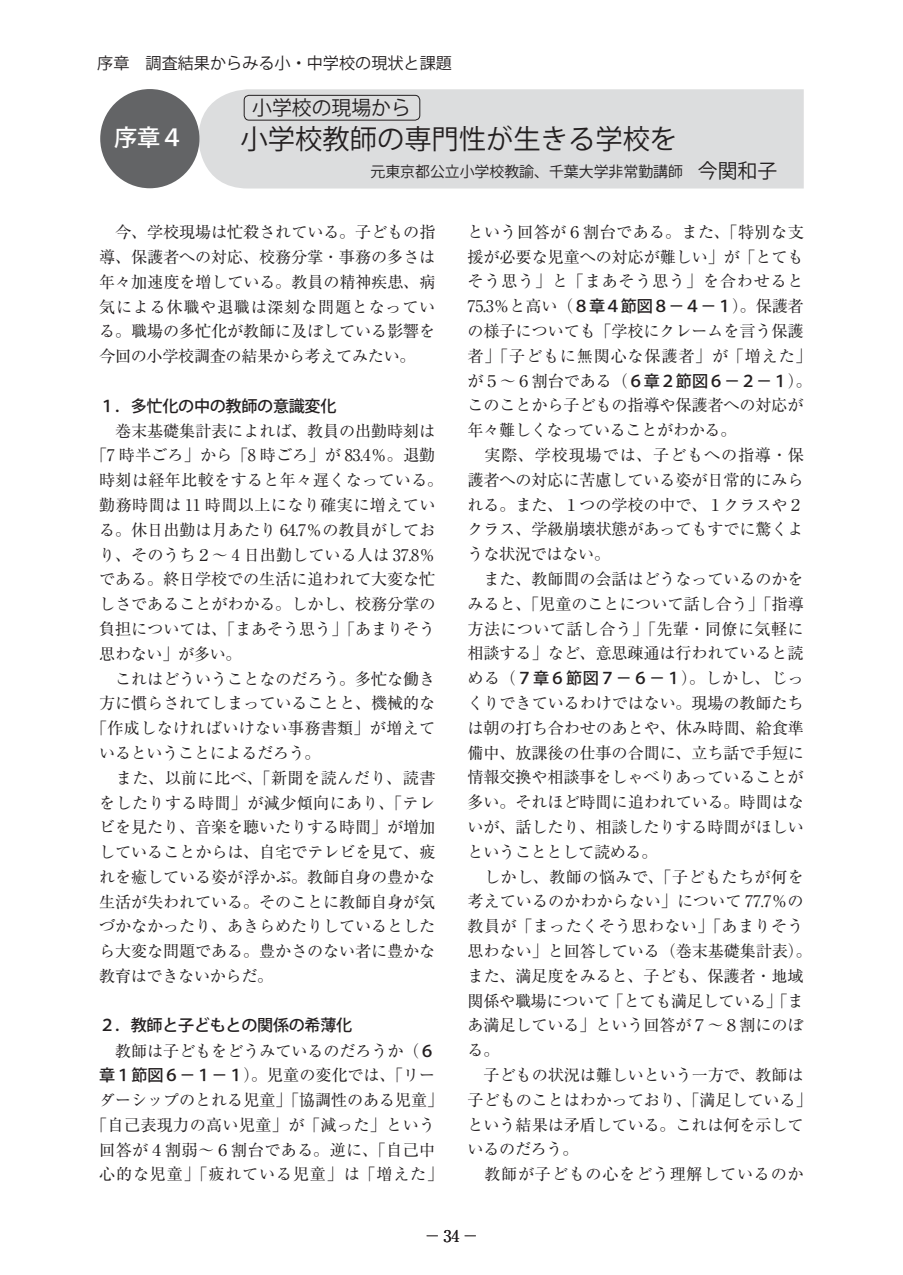
<style>
.page{position:relative;width:903px;height:1275px;background:#fff}
.page>*{position:absolute;margin:0;border:0;box-sizing:border-box;transform-origin:0 0}
.t1{font:27.3px "Koz Go Pro Regular 90 msp RKSJ H";color:#231f20}
.t2{font:23.28px "Koz Go Pro Medium 90 msp RKSJ H";color:#fff}
.t3{font:19.78px "Koz Go Pro Regular 90 msp RKSJ H";color:#231f20}
.t4{font:16.1px/24.8px "Ryumin Pro Regular 90 msp RKSJ H";letter-spacing:-.005em;color:#231f20;text-align:justify}
.t5{font:16.1px "Ryumin Pro Regular 90 msp RKSJ H";letter-spacing:.02em;color:#231f20}
.t6{font:16.1px "Ryumin Pro Regular 90 msp RKSJ H";letter-spacing:.025em;color:#231f20}
.t7{font:16.1px "Koz Go Pro Medium 90 msp RKSJ H";letter-spacing:-.02em;color:#231f20}
.t8{font:16.1px "Koz Go Pro Regular 90 msp RKSJ H";color:#231f20}
.t9{font:16.1px "Ryumin Pro Regular 90 msp RKSJ H";letter-spacing:.015em;color:#231f20}
.t10{font:16.1px "Ryumin Pro Regular 90 msp RKSJ H";letter-spacing:-.005em;color:#231f20;scale:.7 1}
.t11{font:14.88px "Koz Go Pro Regular 90 msp RKSJ H";color:#231f20}
.s1{font-size:19.78px}
.s2{font-family:"Koz Go Pro Medium 90 msp RKSJ H"}
</style>
<div class="page">
<div style="left:198px;top:89px;width:606px;height:100px;background:#dcddde"></div>
<div style="left:100px;top:89px;width:99px;height:99px;background:#636466;border-radius:50%"></div>
<div style="left:244px;top:95px;width:176px;height:25px;border:1px solid #231f20;border-radius:5px"></div>
<p class="t8" style="left:97px;top:57px;width:356px">序章　調査結果からみる小・中学校の現状と課題</p>
<p class="t3" style="left:252px;top:100px;width:160px">小学校の現場から</p>
<h1 class="t1" style="left:241px;top:129px;width:438px">小学校教師の専門性が生きる学校を</h1>
<p class="t11" style="left:370px;top:165px;width:408px">元東京都公立小学校教諭、千葉大学非常勤講師　<span class="s1">今関和子</span></p>
<h2 class="t2" style="left:114px;top:129px;width:71px">序章４</h2>
<p class="t4" style="left:99px;top:222px;width:338px">　今、学校現場は忙殺されている。子どもの指導、保護者への対応、校務分掌・事務の多さは年々加速度を増している。教員の精神疾患、病気による休職や退職は深刻な問題となっている。職場の多忙化が教師に及ぼしている影響を今回の小学校調査の結果から考えてみたい。</p>
<p class="t7" style="left:99px;top:400px;width:239px">１．多忙化の中の教師の意識変化</p>
<p class="t4" style="left:99px;top:420px;width:338px">　巻末基礎集計表によれば、教員の出勤時刻は</p>
<p class="t4" style="left:91px;top:445px;width:346px">「7 時半ごろ」から「8 時ごろ」が 83.4％。退勤</p>
<p class="t5" style="left:99px;top:474px;width:346px">時刻は経年比較をすると年々遅くなっている。</p>
<p class="t6" style="left:99px;top:499px;width:338px">勤務時間は 11 時間以上になり確実に増えてい</p>
<p class="t4" style="left:99px;top:519px;width:337px">る。休日出勤は月あたり 64.7％の教員がしてお</p>
<p class="t4" style="left:99px;top:544px;width:338px">り、そのうち２～ 4 日出勤している人は 37.8％</p>
<p class="t4" style="left:99px;top:569px;width:338px">である。終日学校での生活に追われて大変な忙</p>
<p class="t4" style="left:99px;top:594px;width:338px">しさであることがわかる。しかし、校務分掌の</p>
<p class="t4" style="left:99px;top:619px;width:338px">負担については、「まあそう思う」「あまりそう</p>
<p class="t4" style="left:99px;top:643px;width:144px">思わない」が多い。</p>
<p class="t4" style="left:99px;top:668px;width:338px">　これはどういうことなのだろう。多忙な働き</p>
<p class="t4" style="left:99px;top:693px;width:338px">方に慣らされてしまっていることと、機械的な</p>
<p class="t9" style="left:91px;top:722px;width:346px">「作成しなければいけない事務書類」が増えて</p>
<p class="t4" style="left:99px;top:743px;width:223px">いるということによるだろう。</p>
<p class="t6" style="left:99px;top:772px;width:338px">　また、以前に比べ、「新聞を読んだり、読書</p>
<p class="t5" style="left:99px;top:796px;width:337px">をしたりする時間」が減少傾向にあり、「テレ</p>
<p class="t4" style="left:99px;top:817px;width:338px">ビを見たり、音楽を聴いたりする時間」が増加</p>
<p class="t4" style="left:99px;top:842px;width:338px">していることからは、自宅でテレビを見て、疲</p>
<p class="t4" style="left:99px;top:867px;width:338px">れを癒している姿が浮かぶ。教師自身の豊かな</p>
<p class="t4" style="left:99px;top:891px;width:338px">生活が失われている。そのことに教師自身が気</p>
<p class="t4" style="left:99px;top:916px;width:338px">づかなかったり、あきらめたりしているとした</p>
<p class="t4" style="left:99px;top:941px;width:338px">ら大変な問題である。豊かさのない者に豊かな</p>
<p class="t4" style="left:99px;top:966px;width:176px">教育はできないからだ。</p>
<p class="t7" style="left:99px;top:1019px;width:255px">２．教師と子どもとの関係の希薄化</p>
<p class="t4" style="left:91px;top:1040px;width:354px;text-align:center">　教師は子どもをどうみているのだろうか（<span class="s2">６章１節図６－１－１</span>）。児童の変化では、「リーダーシップのとれる児童」「協調性のある児童」「自己表現力の高い児童」が「減った」という回答が４割弱～６割台である。逆に、「自己中心的な児童」「疲れている児童」は「増えた」</p>
<p class="t4" style="left:468px;top:222px;width:346px;text-align:left">という回答が６割台である。また、「特別な支援が必要な児童への対応が難しい」が「とてもそう思う」と「まあそう思う」を合わせると<br>75.3％と高い（<span class="s2">８章４節図８－４－１</span>）。保護者の様子についても「学校にクレームを言う保護者」「子どもに無関心な保護者」が「増えた」が５～６割台である（<span class="s2">６章２節図６－２－１</span>）。このことから子どもの指導や保護者への対応が年々難しくなっていることがわかる。<br>　実際、学校現場では、子どもへの指導・保護者への対応に苦慮している姿が日常的にみられる。また、１つの学校の中で、１クラスや２クラス、学級崩壊状態があってもすでに驚くような状況ではない。<br>　また、教師間の会話はどうなっているのかをみると、「児童のことについて話し合う」「指導方法について話し合う」「先輩・同僚に気軽に相談する」など、意思疎通は行われていると読める（<span class="s2">７章６節図７－６－１</span>）。しかし、じっくりできているわけではない。現場の教師たちは朝の打ち合わせのあとや、休み時間、給食準備中、放課後の仕事の合間に、立ち話で手短に情報交換や相談事をしゃべりあっていることが多い。それほど時間に追われている。時間はないが、話したり、相談したりする時間がほしいということとして読める。<br>　しかし、教師の悩みで、「子どもたちが何を考えているのかわからない」について 77.7％の教員が「まったくそう思わない」「あまりそう思わない」と回答している（巻末基礎集計表）。また、満足度をみると、子ども、保護者・地域関係や職場について「とても満足している」「まあ満足している」という回答が７～８割にのぼる。<br>　子どもの状況は難しいという一方で、教師は子どものことはわかっており、「満足している」という結果は矛盾している。これは何を示しているのだろう。<br>　教師が子どもの心をどう理解しているのか</p>
<p class="t10" style="left:427px;top:1230px;width:72px">─ 34 ─</p>
</div>
